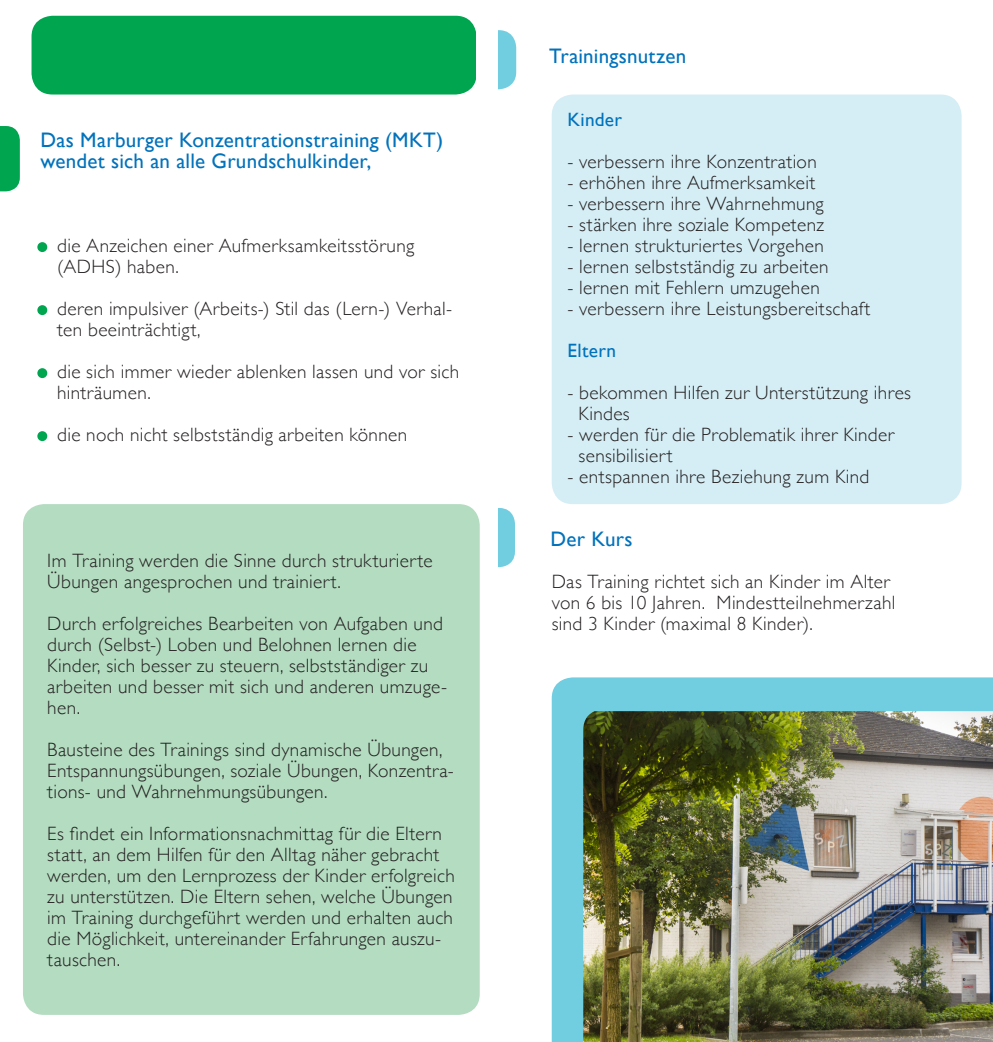
<style>
.page{position:relative;width:993px;height:1042px;background:#fff}
.page>*{position:absolute;margin:0;border:0;box-sizing:border-box;transform-origin:0 0}
.t1{font:21px/21px "Gill Sans";letter-spacing:.01em;color:#0072bc}
.t2{font:300 19.25px/21px "Gill Sans";letter-spacing:.02em;color:#231f20}
.t3{font:19.25px "Gill Sans";letter-spacing:.02em;color:#0072bc}
</style>
<div class="page">
<div style="left:32px;top:16px;width:444px;height:79px;background:#00a54f;border-radius:21px"></div>
<div style="left:476px;top:30px;width:40px;height:59px;background:#71cee1;border-radius:17px"></div>
<div style="left:476px;top:508px;width:39px;height:59px;background:#71cee1;border-radius:16px"></div>
<div style="left:476px;top:0;width:21px;height:662px;background:#fff"></div>
<div style="left:23px;top:504px;width:456px;height:511px;background:#b3dcc0;border-radius:21px"></div>
<div style="left:551px;top:677px;width:441px;height:365px;background:#71cee1"></div>
<div style="left:551px;top:95px;width:410px;height:409px;background:#d5eef5;border-radius:21px"></div>
<svg style="left:0;top:126px;width:20px;height:65px"></svg>
<img style="left:583px;top:711px;width:409px;height:331px">
<div style="left:37px;top:368px;width:10px;height:10px;background:#00a54f;border-radius:50%"></div>
<div style="left:37px;top:242px;width:10px;height:10px;background:#00a54f;border-radius:50%"></div>
<div style="left:37px;top:305px;width:10px;height:10px;background:#00a54f;border-radius:50%"></div>
<div style="left:37px;top:431px;width:10px;height:10px;background:#00a54f;border-radius:50%"></div>
<p class="t1" style="left:40px;top:129px;width:404px">Das Marburger Konzentrationstraining (MKT) wendet sich an alle Grundschulkinder,</p>
<p class="t2" style="left:57px;top:234px;width:358px">die Anzeichen einer Aufmerksamkeitsstörung</p>
<p class="t2" style="left:57px;top:255px;width:123px">(ADHS) haben.</p>
<p class="t2" style="left:57px;top:297px;width:396px">deren impulsiver (Arbeits-) Stil das (Lern-) Verhal-</p>
<p class="t2" style="left:57px;top:318px;width:145px">ten beeinträchtigt,</p>
<p class="t2" style="left:57px;top:360px;width:403px">die sich immer wieder ablenken lassen und vor sich</p>
<p class="t2" style="left:57px;top:381px;width:95px">hinträumen.</p>
<p class="t2" style="left:57px;top:423px;width:351px">die noch nicht selbstständig arbeiten können</p>
<p class="t2" style="left:47px;top:549px;width:387px">Im Training werden die Sinne durch strukturierte</p>
<p class="t2" style="left:47px;top:570px;width:295px">Übungen angesprochen und trainiert.</p>
<p class="t2" style="left:47px;top:612px;width:397px">Durch erfolgreiches Bearbeiten von Aufgaben und</p>
<p class="t2" style="left:47px;top:633px;width:371px">durch (Selbst-) Loben und Belohnen lernen die</p>
<p class="t2" style="left:47px;top:654px;width:382px">Kinder, sich besser zu steuern, selbstständiger zu</p>
<p class="t2" style="left:47px;top:675px;width:401px">arbeiten und besser mit sich und anderen umzuge-</p>
<p class="t2" style="left:47px;top:696px;width:34px">hen.</p>
<p class="t2" style="left:47px;top:738px;width:396px">Bausteine des Trainings sind dynamische Übungen,</p>
<p class="t2" style="left:47px;top:759px;width:408px">Entspannungsübungen, soziale Übungen, Konzentra-</p>
<p class="t2" style="left:47px;top:780px;width:282px">tions- und Wahrnehmungsübungen.</p>
<p class="t2" style="left:47px;top:822px;width:396px">Es findet ein Informationsnachmittag für die Eltern statt, an dem Hilfen für den Alltag näher gebracht</p>
<p class="t2" style="left:47px;top:864px;width:409px">werden, um den Lernprozess der Kinder erfolgreich</p>
<p class="t2" style="left:47px;top:885px;width:407px">zu unterstützen. Die Eltern sehen, welche Übungen</p>
<p class="t2" style="left:47px;top:906px;width:407px">im Training durchgeführt werden und erhalten auch</p>
<p class="t2" style="left:47px;top:927px;width:395px">die Möglichkeit, untereinander Erfahrungen auszu-</p>
<p class="t2" style="left:47px;top:948px;width:74px">tauschen.</p>
<p class="t1" style="left:549px;top:45px;width:138px">Trainingsnutzen</p>
<p class="t3" style="left:567px;top:108px;width:56px">Kinder</p>
<p class="t2" style="left:567px;top:150px;width:251px">- verbessern ihre Konzentration</p>
<p class="t2" style="left:567px;top:171px;width:249px">- erhöhen ihre Aufmerksamkeit</p>
<p class="t2" style="left:567px;top:192px;width:258px">- verbessern ihre Wahrnehmung</p>
<p class="t2" style="left:567px;top:213px;width:258px">- stärken ihre soziale Kompetenz</p>
<p class="t2" style="left:567px;top:234px;width:258px">- lernen strukturiertes Vorgehen</p>
<p class="t2" style="left:567px;top:255px;width:262px">- lernen selbstständig zu arbeiten</p>
<p class="t2" style="left:567px;top:276px;width:254px">- lernen mit Fehlern umzugehen</p>
<p class="t2" style="left:567px;top:297px;width:304px">- verbessern ihre Leistungsbereitschaft</p>
<p class="t3" style="left:567px;top:339px;width:50px">Eltern</p>
<p class="t2" style="left:567px;top:381px;width:345px">- bekommen Hilfen zur Unterstützung ihres</p>
<p class="t2" style="left:578px;top:402px;width:53px">Kindes</p>
<p class="t2" style="left:567px;top:423px;width:328px">- werden für die Problematik ihrer Kinder</p>
<p class="t2" style="left:578px;top:444px;width:95px">sensibilisiert</p>
<p class="t2" style="left:567px;top:465px;width:303px">- entspannen ihre Beziehung zum Kind</p>
<p class="t1" style="left:550px;top:528px;width:83px">Der Kurs</p>
<p class="t2" style="left:551px;top:570px;width:340px">Das Training richtet sich an Kinder im Alter</p>
<p class="t2" style="left:551px;top:591px;width:345px">von 6 bis 10 Jahren. Mindestteilnehmerzahl</p>
<p class="t2" style="left:551px;top:612px;width:262px">sind 3 Kinder (maximal 8 Kinder).</p>
</div>
